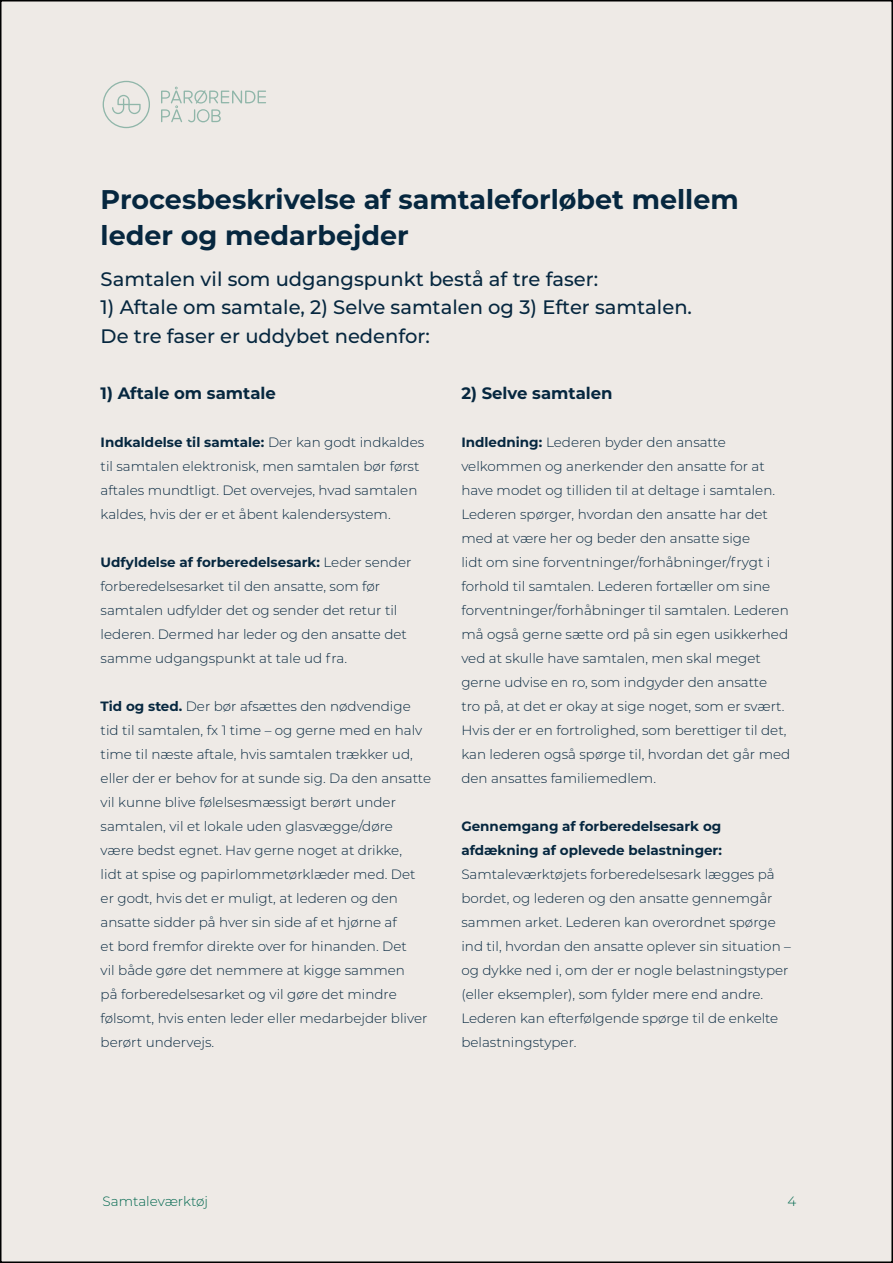
<style>
.page{position:relative;width:893px;height:1263px;background:#fff}
.page>*{position:absolute;margin:0;border:0;box-sizing:border-box;transform-origin:0 0}
.t1{font:700 27px/36px "Montserrat";color:#06273f}
.t2{font:500 19.5px/28.5px "Montserrat";color:#06273f}
.t3{font:700 16.5px "Montserrat";color:#06273f}
.t4{font:300 13.5px/24px "Montserrat";color:#06273f}
.t5{font:700 13.5px/24px "Montserrat";color:#06273f}
.t6{font:300 13.5px "Montserrat";color:#00674e}
.s1{font-weight:700}
</style>
<div class="page">
<div style="left:1px;top:1px;width:891px;height:1261px;background:#eeeae6"></div>
<svg style="left:161px;top:87px;width:105px;height:35px"></svg>
<svg style="left:103px;top:81px;width:47px;height:47px"></svg>
<h1 class="t1" style="left:101px;top:180px;width:640px">Procesbeskrivelse af samtaleforløbet mellem leder og medarbejder</h1>
<h2 class="t2" style="left:101px;top:264px;width:499px">Samtalen vil som udgangspunkt bestå af tre faser:</h2>
<h2 class="t2" style="left:101px;top:292px;width:593px">1) Aftale om samtale, 2) Selve samtalen og 3) Efter samtalen.<br>De tre faser er uddybet nedenfor:</h2>
<p class="t3" style="left:101px;top:381px;width:177px">1) Aftale om samtale</p>
<p class="t4" style="left:101px;top:429px;width:325px"><span class="s1">Indkaldelse til samtale:</span> Der kan godt indkaldes til samtalen elektronisk, men samtalen bør først aftales mundtligt. Det overvejes, hvad samtalen kaldes, hvis der er et åbent kalendersystem.</p>
<p class="t4" style="left:101px;top:549px;width:312px"><span class="s1">Udfyldelse af forberedelsesark:</span> Leder sender forberedelsesarket til den ansatte, som før samtalen udfylder det og sender det retur til lederen. Dermed har leder og den ansatte det samme udgangspunkt at tale ud fra.</p>
<p class="t4" style="left:101px;top:693px;width:332px"><span class="s1">Tid og sted.</span> Der bør afsættes den nødvendige tid til samtalen, fx 1 time – og gerne med en halv time til næste aftale, hvis samtalen trækker ud, eller der er behov for at sunde sig. Da den ansatte vil kunne blive følelsesmæssigt berørt under samtalen, vil et lokale uden glasvægge/døre<br>være bedst egnet. Hav gerne noget at drikke,<br>lidt at spise og papirlommetørklæder med. Det er godt, hvis det er muligt, at lederen og den ansatte sidder på hver sin side af et hjørne af<br>et bord fremfor direkte over for hinanden. Det<br>vil både gøre det nemmere at kigge sammen<br>på forberedelsesarket og vil gøre det mindre følsomt, hvis enten leder eller medarbejder bliver berørt undervejs.</p>
<p class="t3" style="left:461px;top:381px;width:153px">2) Selve samtalen</p>
<p class="t4" style="left:461px;top:429px;width:330px"><span class="s1">Indledning:</span> Lederen byder den ansatte velkommen og anerkender den ansatte for at have modet og tilliden til at deltage i samtalen.<br>Lederen spørger, hvordan den ansatte har det med at være her og beder den ansatte sige<br>lidt om sine forventninger/forhå bninger/frygt i forhold til samtalen. Lederen fortæller om sine forventninger/forhåbninger til samtalen. Lederen må også gerne sætte ord på sin egen usikkerhed ved at skulle have samtalen, men skal meget gerne udvise en ro, som indgyder den ansatte<br>tro på, at det er okay at sige noget, som er svært.<br>Hvis der er en fortrolighed, som berettiger til det, kan lederen også spørge til, hvordan det går med den ansattes familiemedlem.</p>
<p class="t5" style="left:461px;top:813px;width:262px">Gennemgang af forberedelsesark og afdækning af oplevede belastninger:</p>
<p class="t4" style="left:461px;top:861px;width:331px">Samtaleværktøjets forberedelsesark lægges på bordet, og lederen og den ansatte gennemgå r sammen arket. Lederen kan overordnet spørge ind til, hvordan den ansatte oplever sin situation – og dykke ned i, om der er nogle belastningstyper (eller eksempler), som fylder mere end andre.<br>Lederen kan efterfølgende spørge til de enkelte belastningstyper.</p>
<p class="t6" style="left:103px;top:1192px;width:107px">Samtaleværktøj</p>
<p class="t6" style="left:788px;top:1192px;width:10px">4</p>
</div>
